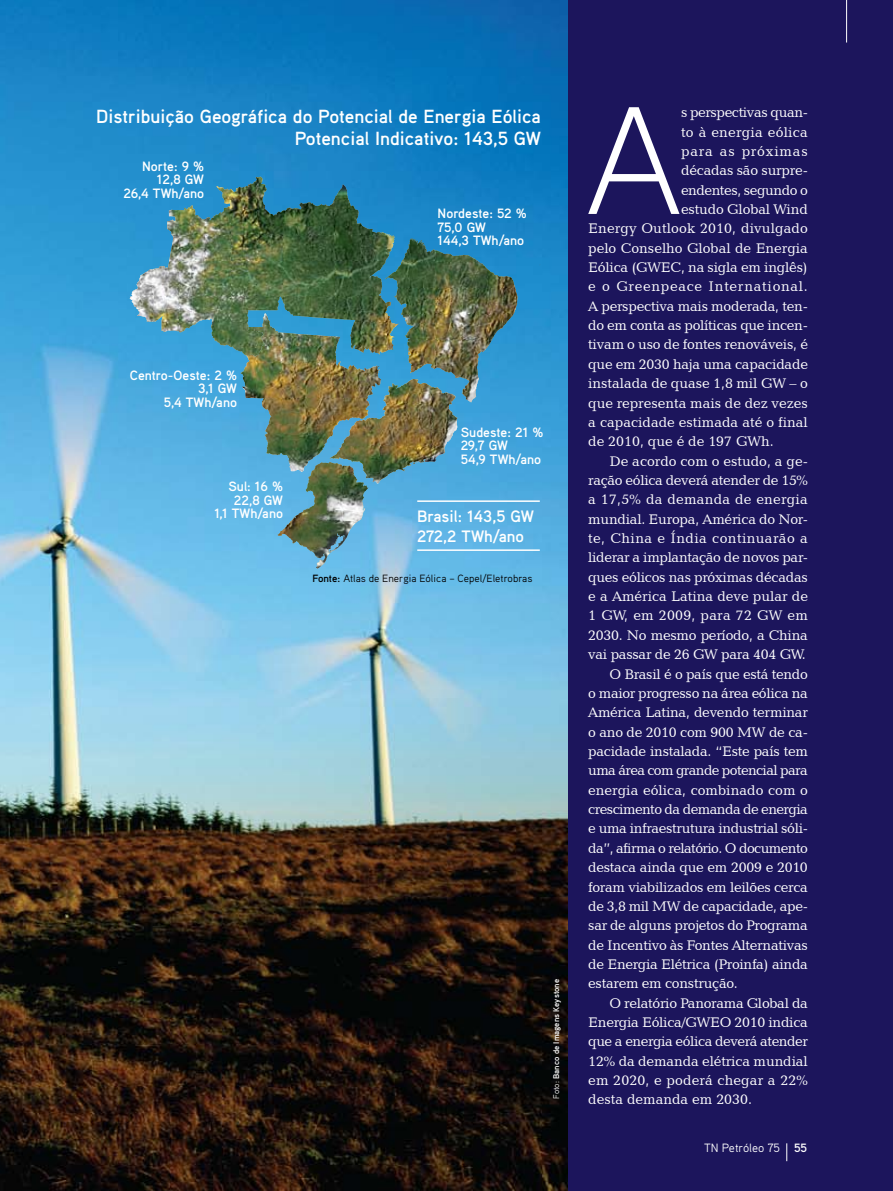
<style>
.page{position:relative;width:893px;height:1191px;background:#fff}
.page>*{position:absolute;margin:0;border:0;box-sizing:border-box;transform-origin:0 0}
.t1{font:300 152.85px "Aaux Pro";color:#fff}
.t2{font:700 18.9px/22.2px "Aaux Pro";color:#fff;text-align:right}
.t3{font:700 16.5px/19.8px "Aaux Pro";color:#fff}
.t4{font:14.25px "Candida BT";letter-spacing:-.02em;color:#fff}
.t5{font:14.25px "Candida BT";color:#fff}
.t6{font:14.25px "Candida BT";letter-spacing:-.04em;color:#fff}
.t7{font:14.25px "Candida BT";letter-spacing:.015em;color:#fff}
.t8{font:14.25px "Candida BT";letter-spacing:.01em;color:#fff}
.t9{font:14.25px "Candida BT";letter-spacing:.05em;color:#fff}
.t10{font:14.25px "Candida BT";letter-spacing:.025em;color:#fff}
.t11{font:14.25px "Candida BT";letter-spacing:.06em;color:#fff}
.t12{font:700 13.5px/13.5px "Aaux Pro";color:#fff;text-align:right}
.t13{font:12px "Aaux Pro";color:#fff}
.t14{font:10.5px "Aaux Pro";color:#000}
.t15{font:700 8.25px "Aaux Pro";color:#fff}
.s1{font-weight:700}
.s2{font-weight:400}
</style>
<div class="page">
<div style="left:560px;top:0;width:333px;height:1191px;background:#1c155c"></div>
<img style="left:0;top:0;width:567px;height:1191px">
<img style="left:130px;top:176px;width:268px;height:181px">
<img style="left:225px;top:177px;width:35px;height:15px">
<img style="left:232px;top:238px;width:308px;height:330px">
<img style="left:385px;top:238px;width:27px;height:41px">
<hr style="left:417px;top:549px;width:123px;height:2px;background:#fff">
<hr style="left:417px;top:500px;width:123px;height:2px;background:#fff">
<svg style="left:786px;top:1143px;width:1px;height:18px"></svg>
<hr style="left:846px;top:0;width:1px;height:43px;background:#fff">
<h2 class="t2" style="left:96px;top:105px;width:446px">Distribuição Geográfica do Potencial de Energia Eólica<br>Potencial Indicativo: 143,5 GW</h2>
<p class="t12" style="left:124px;top:159px;width:82px">Norte: 9 %<br>12,8 GW<br>26,4 TWh/ano</p>
<p class="t12" style="left:438px;top:206px;width:91px;text-align:left">Nordeste: 52 %<br>75,0 GW<br>144,3 TWh/ano</p>
<p class="t12" style="left:130px;top:368px;width:109px">Centro-Oeste: 2 %<br>3,1 GW<br>5,4 TWh/ano</p>
<p class="t12" style="left:214px;top:479px;width:70px">Sul: 16 %<br>22,8 GW<br>1,1 TWh/ano</p>
<p class="t12" style="left:461px;top:425px;width:84px;text-align:left">Sudeste: 21 %<br>29,7 GW<br>54,9 TWh/ano</p>
<p class="t3" style="left:417px;top:506px;width:118px">Brasil: 143,5 GW<br>272,2 TWh/ano</p>
<p class="t14" style="left:312px;top:571px;width:222px"><span class="s1">Fonte:</span> Atlas de Energia Eólica – Cepel/Eletrobras</p>
<p class="t15" style="left:551px;top:1098px;width:121px;rotate:-90deg"><span class="s2">Foto:</span> Banco de Imagens Keystone</p>
<h1 class="t1" style="left:587px;top:64px;width:96px">A</h1>
<p class="t4" style="left:681px;top:103px;width:128px">s perspectivas quan-</p>
<p class="t7" style="left:681px;top:123px;width:128px">to à energia eólica</p>
<p class="t11" style="left:681px;top:142px;width:128px">para as próximas</p>
<p class="t4" style="left:681px;top:161px;width:128px">décadas são surpre-</p>
<p class="t4" style="left:681px;top:181px;width:128px">endentes, segundo o</p>
<p class="t4" style="left:681px;top:200px;width:128px">estudo Global Wind</p>
<p class="t8" style="left:588px;top:220px;width:221px">Energy Outlook 2010, divulgado</p>
<p class="t5" style="left:588px;top:239px;width:221px">pelo Conselho Global de Energia</p>
<p class="t4" style="left:588px;top:258px;width:221px">Eólica (GWEC, na sigla em inglês)</p>
<p class="t9" style="left:588px;top:278px;width:221px">e o Greenpeace International.</p>
<p class="t4" style="left:588px;top:297px;width:221px">A perspectiva mais moderada, ten-</p>
<p class="t4" style="left:588px;top:316px;width:221px">do em conta as políticas que incen-</p>
<p class="t4" style="left:588px;top:336px;width:221px">tivam o uso de fontes renováveis, é</p>
<p class="t4" style="left:588px;top:355px;width:221px">que em 2030 haja uma capacidade</p>
<p class="t4" style="left:588px;top:374px;width:221px">instalada de quase 1,8 mil GW – o</p>
<p class="t5" style="left:588px;top:394px;width:221px">que representa mais de dez vezes</p>
<p class="t5" style="left:588px;top:413px;width:221px">a capacidade estimada até o final</p>
<p class="t5" style="left:588px;top:432px;width:187px">de 2010, que é de 197 GWh.</p>
<p class="t5" style="left:609px;top:452px;width:200px">De acordo com o estudo, a ge-</p>
<p class="t4" style="left:588px;top:471px;width:221px">ração eólica deverá atender de 15%</p>
<p class="t7" style="left:588px;top:490px;width:221px">a 17,5% da demanda de energia</p>
<p class="t4" style="left:588px;top:510px;width:221px">mundial. Europa, América do Nor-</p>
<p class="t10" style="left:588px;top:529px;width:221px">te, China e Índia continuarão a</p>
<p class="t4" style="left:588px;top:548px;width:221px">liderar a implantação de novos par-</p>
<p class="t4" style="left:588px;top:568px;width:221px">ques eólicos nas próximas décadas</p>
<p class="t5" style="left:588px;top:587px;width:221px">e a América Latina deve pular de</p>
<p class="t7" style="left:588px;top:607px;width:221px">1 GW, em 2009, para 72 GW em</p>
<p class="t4" style="left:588px;top:626px;width:221px">2030. No mesmo período, a China</p>
<p class="t4" style="left:588px;top:645px;width:219px">vai passar de 26 GW para 404 GW.</p>
<p class="t4" style="left:609px;top:665px;width:200px">O Brasil é o país que está tendo</p>
<p class="t4" style="left:588px;top:684px;width:221px">o maior progresso na área eólica na</p>
<p class="t4" style="left:588px;top:703px;width:221px">América Latina, devendo terminar</p>
<p class="t4" style="left:588px;top:723px;width:221px">o ano de 2010 com 900 MW de ca-</p>
<p class="t4" style="left:588px;top:742px;width:221px">pacidade instalada. “Este país tem</p>
<p class="t6" style="left:588px;top:761px;width:221px">uma área com grande potencial para</p>
<p class="t5" style="left:588px;top:781px;width:221px">energia eólica, combinado com o</p>
<p class="t6" style="left:588px;top:800px;width:221px">crescimento da demanda de energia</p>
<p class="t4" style="left:588px;top:819px;width:221px">e uma infraestrutura industrial sóli-</p>
<p class="t6" style="left:588px;top:839px;width:221px">da”, afirma o relatório. O documento</p>
<p class="t4" style="left:588px;top:858px;width:221px">destaca ainda que em 2009 e 2010</p>
<p class="t4" style="left:588px;top:877px;width:221px">foram viabilizados em leilões cerca</p>
<p class="t4" style="left:588px;top:897px;width:221px">de 3,8 mil MW de capacidade, ape-</p>
<p class="t4" style="left:588px;top:916px;width:221px">sar de alguns projetos do Programa</p>
<p class="t4" style="left:588px;top:936px;width:221px">de Incentivo às Fontes Alternativas</p>
<p class="t4" style="left:588px;top:955px;width:221px">de Energia Elétrica (Proinfa) ainda</p>
<p class="t4" style="left:588px;top:974px;width:151px">estarem em construção.</p>
<p class="t4" style="left:609px;top:994px;width:200px">O relatório Panorama Global da</p>
<p class="t4" style="left:588px;top:1013px;width:221px">Energia Eólica/GWEO 2010 indica</p>
<p class="t4" style="left:588px;top:1032px;width:221px">que a energia eólica deverá atender</p>
<p class="t4" style="left:588px;top:1052px;width:221px">12% da demanda elétrica mundial</p>
<p class="t8" style="left:588px;top:1071px;width:221px">em 2020, e poderá chegar a 22%</p>
<p class="t5" style="left:588px;top:1090px;width:165px">desta demanda em 2030.</p>
<p class="t13" style="left:704px;top:1140px;width:104px">TN Petróleo 75 <span class="s1">55</span></p>
</div>
